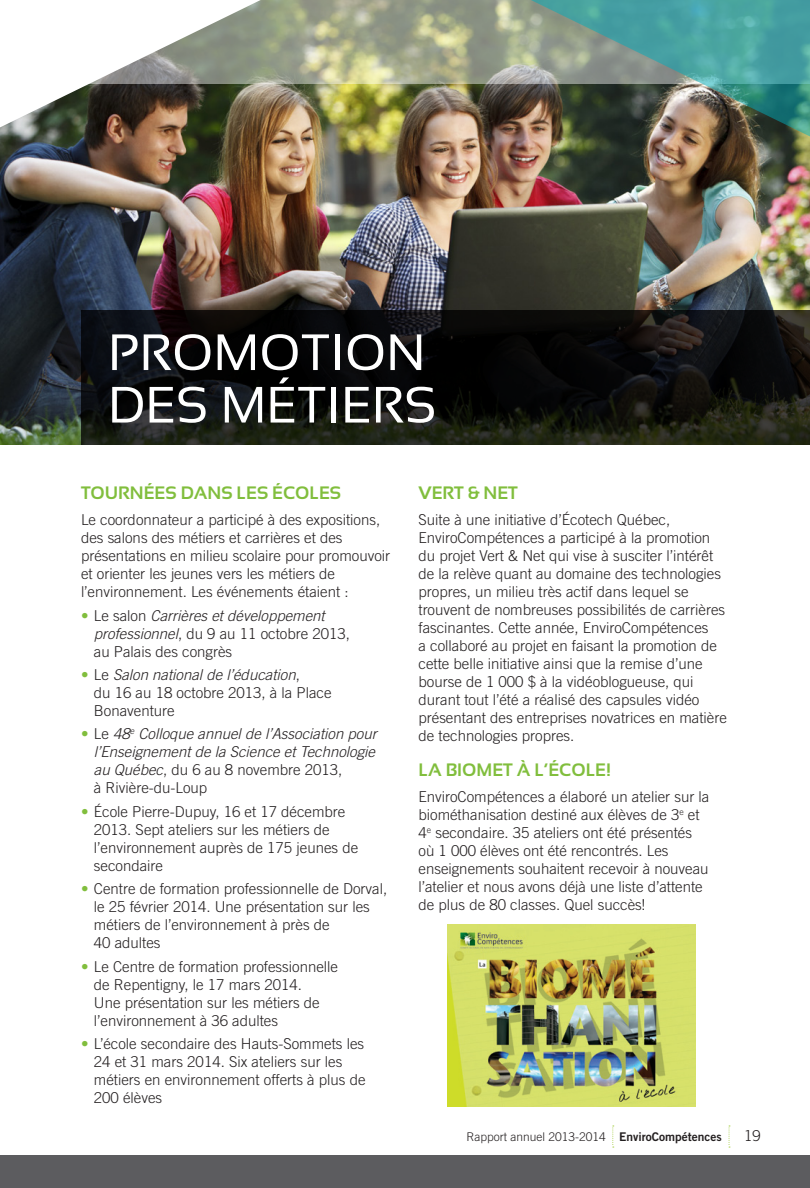
<style>
.page{position:relative;width:810px;height:1188px;background:#fff}
.page>*{position:absolute;margin:0;border:0;box-sizing:border-box;transform-origin:0 0}
.Grand_titre{font:51px/52.5px "Sansation";color:#fff}
.Sous-titre_1{font:700 18px "Sansation";color:#81be3d}
.Texte{font:300 15px/18px "Trade Gothic";color:#231f20}
.Texte_puce{font:300 15px/18px "Trade Gothic";color:#231f20}
.Texte_puce-2{font:italic 300 15px/18px "Trade Gothic";color:#231f20}
.t1{font:300 12px "Trade Gothic";color:#231f20}
.s1{color:#81be3d}
.s2{font-style:italic}
.s3{font-style:normal;color:#81be3d}
.s4{font-style:normal}
.s5{font-family:"Trade Gothic Bold Two";font-weight:400}
</style>
<div class="page">
<img style="left:0;top:84px;width:810px;height:361px">
<svg style="left:612px;top:1125px;width:2px;height:23px"></svg>
<svg style="left:729px;top:1125px;width:1px;height:23px"></svg>
<div style="left:0;top:1156px;width:810px;height:32px;background:#5c5c5f"></div>
<img style="left:0;top:84px;width:261px;height:43px">
<svg style="left:89px;top:0;width:414px;height:84px"></svg>
<svg style="left:81px;top:310px;width:729px;height:135px;background:#0f100d"></svg>
<img style="left:503px;top:0;width:307px;height:143px">
<img style="left:447px;top:925px;width:249px;height:182px">
<p class="Grand_titre" style="left:108px;top:326px;width:330px">PROMOTION<br>DES MÉTIERS</p>
<p class="Sous-titre_1" style="left:81px;top:483px;width:262px">TOURNÉES DANS LES ÉCOLES</p>
<p class="Texte" style="left:81px;top:511px;width:311px">Le coordonnateur a participé à des expositions, des salons des métiers et carrières et des présentations en milieu scolaire pour promouvoir et orienter les jeunes vers les métiers de l’environnement. Les événements étaient :</p>
<p class="Texte_puce" style="left:94px;top:606px;width:257px;text-indent:-13px"><span class="s1">•</span> Le salon <span class="s2">Carrières et développement professionnel</span>, du 9 au 11 octobre 2013, au Palais des congrès</p>
<p class="Texte_puce" style="left:94px;top:665px;width:239px;text-indent:-13px"><span class="s1">•</span> Le <span class="s2">Salon national de l’éducation</span>,<br>du 16 au 18 octobre 2013, à la Place<br>Bonaventure</p>
<p class="Texte_puce-2" style="left:94px;top:725px;width:284px;text-indent:-13px"><span class="s3">•</span> <span class="s4">Le</span> 48<sup>e</sup> Colloque annuel de l’Association pour l’Enseignement de la Science et Technologie au Québec<span class="s4">, du 6 au 8 novembre 2013,<br>à Rivière-du-Loup</span></p>
<p class="Texte_puce" style="left:94px;top:802px;width:266px;text-indent:-13px"><span class="s1">•</span> École Pierre-Dupuy, 16 et 17 décembre<br>2013. Sept ateliers sur les métiers de l’environnement auprès de 175 jeunes de secondaire</p>
<p class="Texte_puce" style="left:94px;top:880px;width:295px;text-indent:-13px"><span class="s1">•</span> Centre de formation professionnelle de Dorval, le 25 février 2014. Une présentation sur les métiers de l’environnement à près de<br>40 adultes</p>
<p class="Texte_puce" style="left:94px;top:957px;width:246px;text-indent:-13px"><span class="s1">•</span> Le Centre de formation professionnelle de Repentigny, le 17 mars 2014.<br>Une présentation sur les métiers de l’environnement à 36 adultes</p>
<p class="Texte_puce" style="left:94px;top:1034px;width:273px;text-indent:-13px"><span class="s1">•</span> L’école secondaire des Hauts-Sommets les 24 et 31 mars 2014. Six ateliers sur les métiers en environnement offerts à plus de 200 élèves</p>
<p class="Sous-titre_1" style="left:418px;top:483px;width:101px">VERT &amp; NET</p>
<p class="Texte" style="left:418px;top:511px;width:310px">Suite à une initiative d’Écotech Québec, EnviroCompétences a participé à la promotion du projet Vert &amp; Net qui vise à susciter l’intérêt de la relève quant au domaine des technologies propres, un milieu très actif dans lequel se trouvent de nombreuses possibilités de carrières fascinantes. Cette année, EnviroCompétences<br>a collaboré au projet en faisant la promotion de cette belle initiative ainsi que la remise d’une bourse de 1 000 $ à la vidéoblogueuse, qui durant tout l’été a réalisé des capsules vidéo présentant des entreprises novatrices en matière de technologies propres.</p>
<p class="Sous-titre_1" style="left:418px;top:760px;width:194px">LA BIOMET À L’ÉCOLE!</p>
<p class="Texte" style="left:418px;top:788px;width:292px">EnviroCompétences a élaboré un atelier sur la biométhanisation destiné aux élèves de 3<sup>e</sup> et 4<sup>e</sup> secondaire. 35 ateliers ont été présentés où 1 000 élèves ont été rencontrés. Les enseignements souhaitent recevoir à nouveau l’atelier et nous avons déjà une liste d’attente de plus de 80 classes. Quel succès!</p>
<p class="t1" style="left:467px;top:1129px;width:257px">Rapport annuel 2013-2014 <span class="s5">EnviroCompétences</span></p>
<p class="Texte" style="left:744px;top:1126px;width:18px">19</p>
</div>
